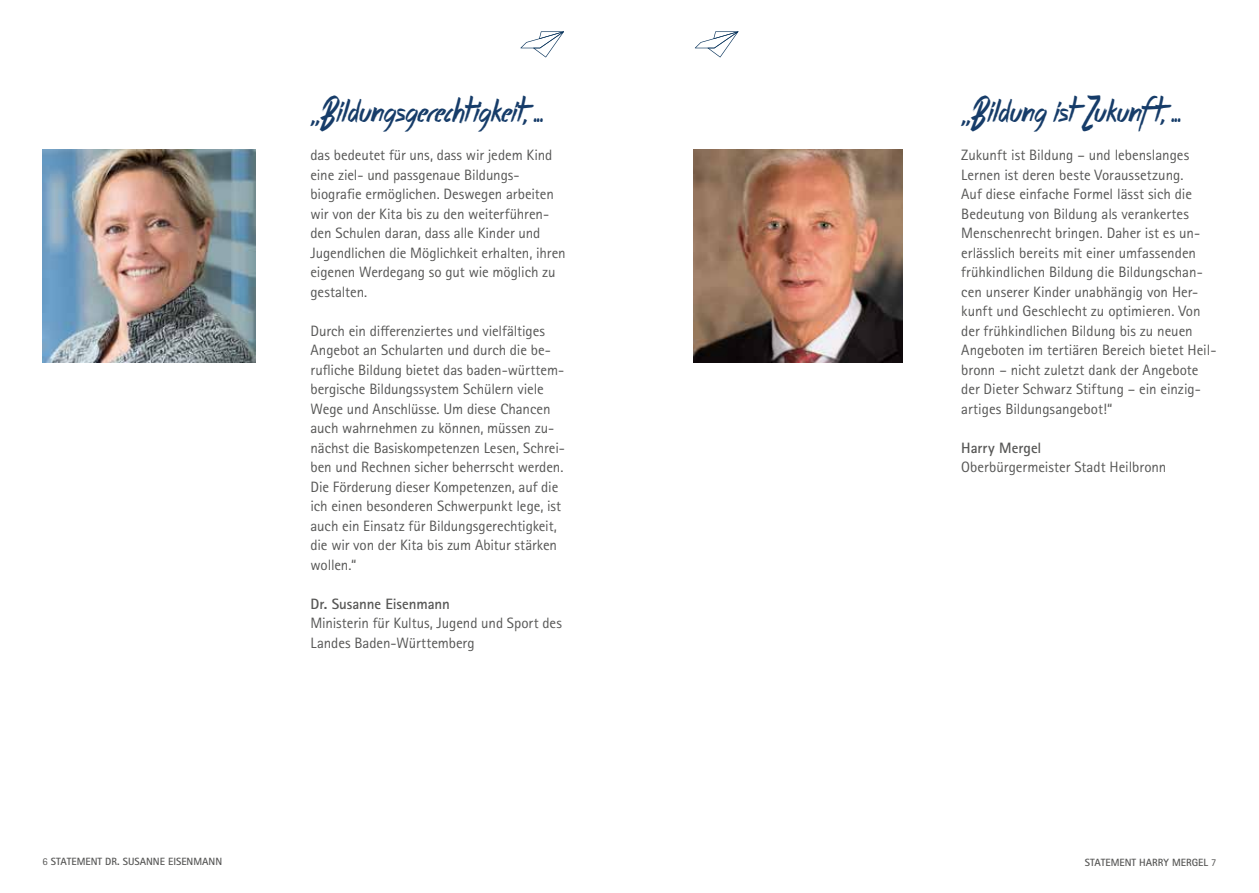
<style>
.page{position:relative;width:1259px;height:893px;background:#fff}
.page>*{position:absolute;margin:0;border:0;box-sizing:border-box;transform-origin:0 0}
.t1{font:27px "Morning Star";letter-spacing:-.01em;color:#163c69}
.t2{font:15px/19.5px "Rotis Sans Serif Pro";letter-spacing:-.005em;color:#575756}
.t3{font:700 15px "Rotis Sans Serif Pro";letter-spacing:-.005em;color:#575756}
.t4{font:700 10.5px "Rotis Sans Serif Pro";color:#575756}
.s1{font-weight:400}
</style>
<div class="page">
<svg style="left:520px;top:31px;width:44px;height:26px"></svg>
<svg style="left:695px;top:31px;width:43px;height:26px"></svg>
<img style="left:693px;top:150px;width:210px;height:212px">
<img style="left:43px;top:150px;width:212px;height:212px">
<h1 class="t1" style="left:310px;top:88px;width:234px">„Bildungsgerechtigkeit, ...</h1>
<h1 class="t1" style="left:961px;top:88px;width:221px">„Bildung ist Zukunft, ...</h1>
<p class="t2" style="left:310px;top:146px;width:257px">das bedeutet für uns, dass wir jedem Kind eine ziel- und passgenaue Bildungs&shy;biografie ermöglichen. Deswegen arbeiten wir von der Kita bis zu den weiterführen&shy;den Schulen daran, dass alle Kinder und Jugendlichen die Möglichkeit erhalten, ihren eigenen Werdegang so gut wie möglich zu gestalten.</p>
<p class="t2" style="left:310px;top:321px;width:256px">Durch ein differenziertes und vielfältiges Angebot an Schularten und durch die be&shy;rufliche Bildung bietet das baden-württem&shy;bergische Bildungssystem Schülern viele Wege und Anschlüsse. Um diese Chancen auch wahrnehmen zu können, müssen zu&shy;nächst die Basiskompetenzen Lesen, Schrei&shy;ben und Rechnen sicher beherrscht werden.<br>Die Förderung dieser Kompetenzen, auf die ich einen besonderen Schwerpunkt lege, ist auch ein Einsatz für Bildungsgerechtigkeit, die wir von der Kita bis zum Abitur stärken wollen.“</p>
<p class="t3" style="left:310px;top:594px;width:141px">Dr. Susanne Eisenmann</p>
<p class="t2" style="left:310px;top:614px;width:253px">Ministerin für Kultus, Jugend und Sport des<br>Landes Baden-Württemberg</p>
<p class="t2" style="left:961px;top:146px;width:257px">Zukunft ist Bildung – und lebenslanges Lernen ist deren beste Voraussetzung.<br>Auf diese einfache Formel lässt sich die Bedeutung von Bildung als verankertes Menschenrecht bringen. Daher ist es un&shy;erlässlich bereits mit einer umfassenden frühkindlichen Bildung die Bildungschan&shy;cen unserer Kinder unabhängig von Her&shy;kunft und Geschlecht zu optimieren. Von der frühkindlichen Bildung bis zu neuen Angeboten im tertiären Bereich bietet Heil&shy;bronn – nicht zuletzt dank der Angebote der Dieter Schwarz Stiftung – ein einzig&shy;artiges Bildungsangebot!“</p>
<p class="t3" style="left:961px;top:438px;width:82px">Harry Mergel</p>
<p class="t2" style="left:961px;top:458px;width:207px">Oberbürgermeister Stadt Heilbronn</p>
<p class="t4" style="left:43px;top:855px;width:181px"><span class="s1">6</span> STATEMENT DR. SUSANNE EISENMANN</p>
<p class="t4" style="left:1084px;top:856px;width:133px">STATEMENT HARRY MERGEL <span class="s1">7</span></p>
</div>
